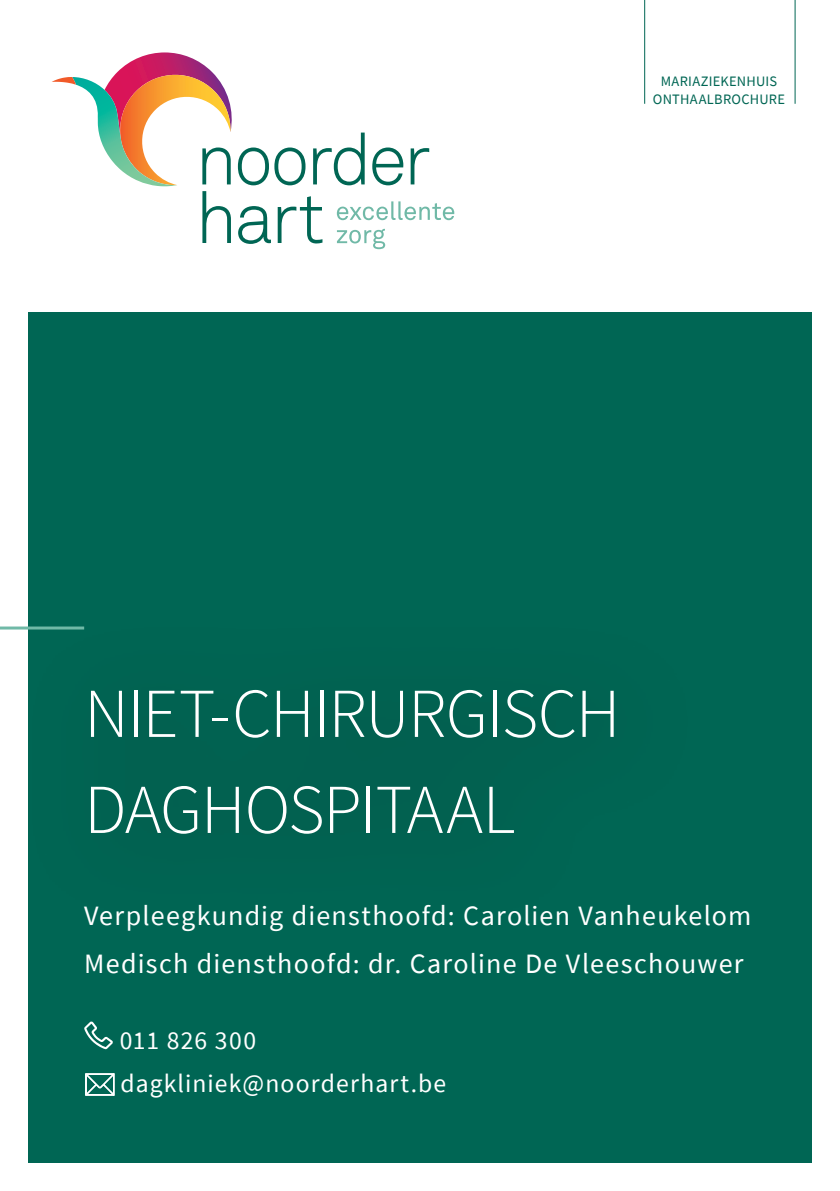
<style>
.page{position:relative;width:840px;height:1191px;background:#fff}
.page>*{position:absolute;margin:0;border:0;box-sizing:border-box;transform-origin:0 0}
.covertitel{font:300 70px "Source Sans Pro";letter-spacing:-.02em;color:#fff}
.Titel_N2{font:28px "Source Sans Pro";letter-spacing:.045em;color:#fff}
.Titel_N2-2{font:25.6px "Source Sans Pro";letter-spacing:.045em;color:#fff}
.t1{font:14.4px "Source Sans Pro";letter-spacing:.015em;color:#006654}
</style>
<div class="page">
<div style="left:28px;top:312px;width:783px;height:850px;background:#006654"></div>
<hr style="left:794px;top:0;width:1px;height:104px;background:#006654">
<hr style="left:0;top:626px;width:84px;height:3px;background:#70b9a7">
<svg style="left:52px;top:52px;width:402px;height:197px"></svg>
<svg style="left:84px;top:1021px;width:29px;height:28px"></svg>
<div style="left:16px;top:615px;width:689px;height:311px;background:#006452"></div>
<hr style="left:643px;top:0;width:1px;height:104px;background:#006654">
<svg style="left:85px;top:1073px;width:30px;height:23px"></svg>
<p class="t1" style="left:660px;top:72px;width:118px">MARIAZIEKENHUIS</p>
<p class="t1" style="left:652px;top:90px;width:133px">ONTHAALBROCHURE</p>
<p class="covertitel" style="left:84px;top:670px;width:537px">NIET-CHIRURGISCH</p>
<p class="covertitel" style="left:84px;top:766px;width:432px">DAGHOSPITAAL</p>
<p class="Titel_N2" style="left:84px;top:898px;width:668px">Verpleegkundig diensthoofd: Carolien Vanheukelom</p>
<p class="Titel_N2" style="left:84px;top:945px;width:660px">Medisch diensthoofd: dr. Caroline De Vleeschouwer</p>
<p class="Titel_N2-2" style="left:120px;top:1024px;width:138px">011 826 300</p>
<p class="Titel_N2-2" style="left:121px;top:1067px;width:327px">dagkliniek@noorderhart.be</p>
</div>
